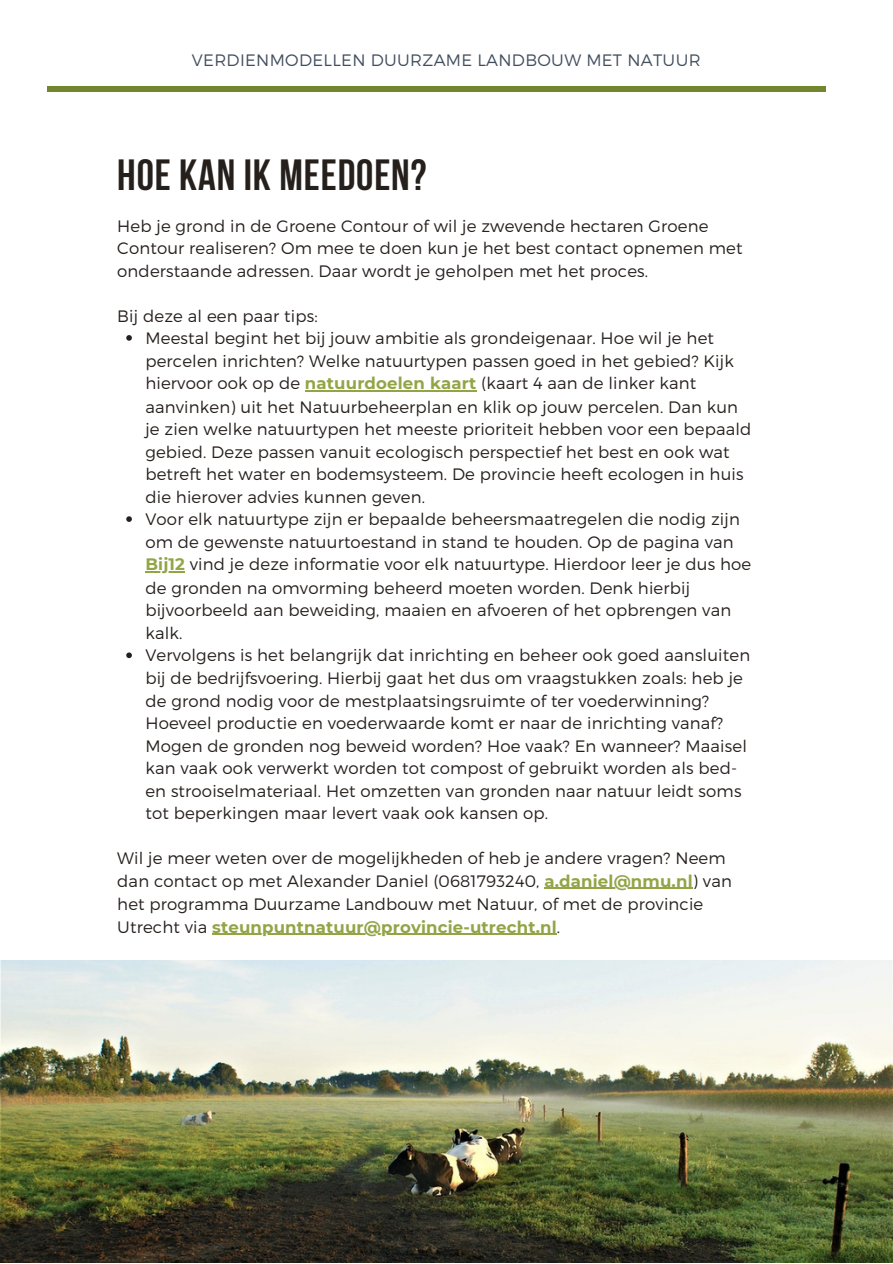
<style>
.page{position:relative;width:893px;height:1264px;background:#fff}
.page>*{position:absolute;margin:0;border:0;box-sizing:border-box;transform-origin:0 0}
.t1{font:700 43.5px "Bebas Neue";letter-spacing:.02em;color:#26201d}
.t2{font:300 16.5px/22.5px "Montserrat";letter-spacing:.01em;color:#26201d}
.t3{font:300 16.5px "Montserrat";letter-spacing:.02em;color:#424e5e}
.s1{font-weight:700;color:#92a546}
</style>
<div class="page">
<div style="left:47px;top:87px;width:778px;height:5px;background:#72862e"></div>
<img style="left:0;top:960px;width:892px;height:302px">
<svg style="left:126px;top:335px;width:6px;height:6px"></svg>
<hr style="left:305px;top:390px;width:171px;height:1px;background:#92a546">
<svg style="left:126px;top:516px;width:6px;height:6px"></svg>
<hr style="left:145px;top:571px;width:40px;height:1px;background:#92a546">
<svg style="left:126px;top:652px;width:6px;height:6px"></svg>
<hr style="left:544px;top:887px;width:148px;height:1px;background:#92a546">
<hr style="left:212px;top:933px;width:345px;height:2px;background:#92a546">
<p class="t3" style="left:192px;top:49px;width:510px">VERDIENMODELLEN DUURZAME LANDBOUW MET NATUUR</p>
<p class="t1" style="left:117px;top:157px;width:310px">HOE KAN IK MEEDOEN?</p>
<p class="t2" style="left:117px;top:213px;width:626px">Heb je grond in de Groene Contour of wil je zwevende hectaren Groene<br>Contour realiseren? Om mee te doen kun je het best contact opnemen met onderstaande adressen. Daar wordt je geholpen met het proces.</p>
<p class="t2" style="left:117px;top:303px;width:202px">Bij deze al een paar tips:</p>
<p class="t2" style="left:145px;top:326px;width:607px">Meestal begint het bij jouw ambitie als grondeigenaar. Hoe wil je het percelen inrichten? Welke natuurtypen passen goed in het gebied? Kijk hiervoor ook op de <span class="s1">natuurdoelen kaart</span> (kaart 4 aan de linker kant aanvinken) uit het Natuurbeheerplan en klik op jouw percelen. Dan kun je zien welke natuurtypen het meeste prioriteit hebben voor een bepaald gebied. Deze passen vanuit ecologisch perspectief het best en ook wat betreft het water en bodemsysteem. De provincie heeft ecologen in huis die hierover advies kunnen geven.</p>
<p class="t2" style="left:145px;top:507px;width:607px">Voor elk natuurtype zijn er bepaalde beheersmaatregelen die nodig zijn om de gewenste natuurtoestand in stand te houden. Op de pagina van <span class="s1">Bij12</span> vind je deze informatie voor elk natuurtype. Hierdoor leer je dus hoe de gronden na omvorming beheerd moeten worden. Denk hierbij bijvoorbeeld aan beweiding, maaien en afvoeren of het opbrengen van kalk.</p>
<p class="t2" style="left:145px;top:643px;width:606px">Vervolgens is het belangrijk dat inrichting en beheer ook goed aansluiten bij de bedrijfsvoering. Hierbij gaat het dus om vraagstukken zoals: heb je de grond nodig voor de mestplaatsingsruimte of ter voederwinning?<br>Hoeveel productie en voederwaarde komt er naar de inrichting vanaf?<br>Mogen de gronden nog beweid worden? Hoe vaak? En wanneer? Maaisel kan vaak ook verwerkt worden tot compost of gebruikt worden als bed&shy;en strooiselmateriaal. Het omzetten van gronden naar natuur leidt soms tot beperkingen maar levert vaak ook kansen op.</p>
<p class="t2" style="left:117px;top:846px;width:616px">Wil je meer weten over de mogelijkheden of heb je andere vragen? Neem dan contact op met Alexander Daniel (0681793240, <span class="s1">a.daniel@nmu.nl</span>) van het programma Duurzame Landbouw met Natuur, of met de provincie Utrecht via <span class="s1">steunpuntnatuur@provincie-utrecht.nl</span>.</p>
</div>
